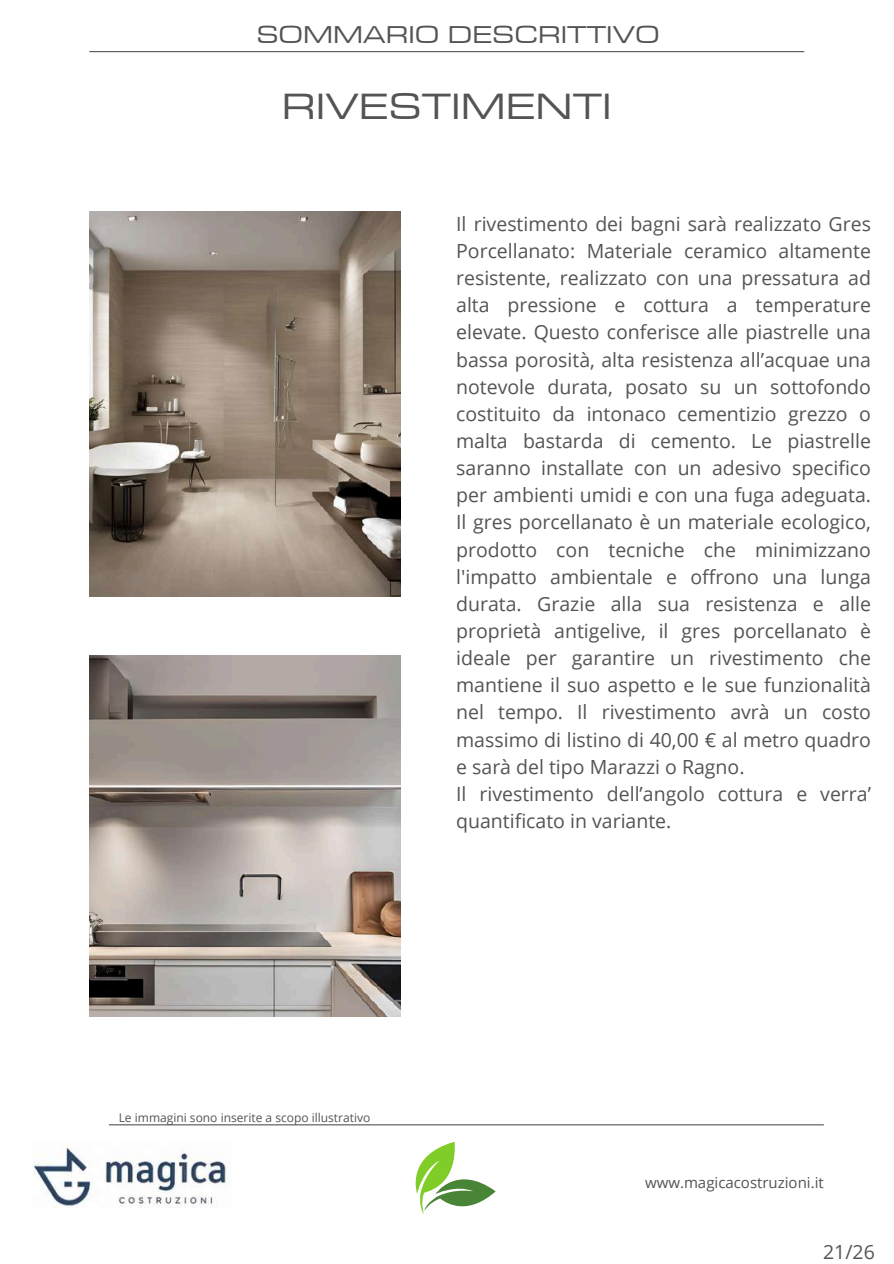
<style>
.page{position:relative;width:894px;height:1264px;background:#fff}
.page>*{position:absolute;margin:0;border:0;box-sizing:border-box;transform-origin:0 0}
.t1{font:45px "Arian LT";color:#545454}
.t2{font:30px "Arian LT";color:#545454}
.t3{font:19.5px/27.2px "Open Sans";color:#545454}
.t4{font:15px "Open Sans";color:#545454}
.t5{font:12px "Open Sans";color:#545454}
</style>
<div class="page">
<hr style="left:89px;top:51px;width:715px;height:1px;background:#545454">
<img style="left:89px;top:212px;width:311px;height:384px">
<img style="left:89px;top:655px;width:311px;height:361px">
<hr style="left:109px;top:1124px;width:714px;height:1px;background:#545454">
<img style="left:33px;top:1147px;width:193px;height:59px">
<svg style="left:415px;top:1141px;width:80px;height:73px"></svg>
<h2 class="t2" style="left:256px;top:15px;width:405px">SOMMARIO DESCRITTIVO</h2>
<h1 class="t1" style="left:282px;top:78px;width:331px">RIVESTIMENTI</h1>
<p class="t3" style="left:456px;top:210px;width:416px">Il rivestimento dei bagni sarà realizzato Gres Porcellanato: Materiale ceramico altamente resistente, realizzato con una pressatura ad alta pressione e cottura a temperature elevate. Questo conferisce alle piastrelle una bassa porosità, alta resistenza all’acquae una notevole durata, posato su un sottofondo costituito da intonaco cementizio grezzo o malta bastarda di cemento. Le piastrelle saranno installate con un adesivo specifico per ambienti umidi e con una fuga adeguata.<br>Il gres porcellanato è un materiale ecologico, prodotto con tecniche che minimizzano l'impatto ambientale e offrono una lunga durata. Grazie alla sua resistenza e alle proprietà antigelive, il gres porcellanato è ideale per garantire un rivestimento che mantiene il suo aspetto e le sue funzionalità nel tempo. Il rivestimento avrà un costo massimo di listino di 40,00 € al metro quadro e sarà del tipo Marazzi o Ragno.<br>Il rivestimento dell’angolo cottura e verra’ quantificato in variante.</p>
<p class="t5" style="left:119px;top:1109px;width:253px">Le immagini sono inserite a scopo illustrativo</p>
<p class="t4" style="left:644px;top:1172px;width:180px">www.magicacostruzioni.it</p>
<p class="t3" style="left:822px;top:1237px;width:53px">21/26</p>
</div>
